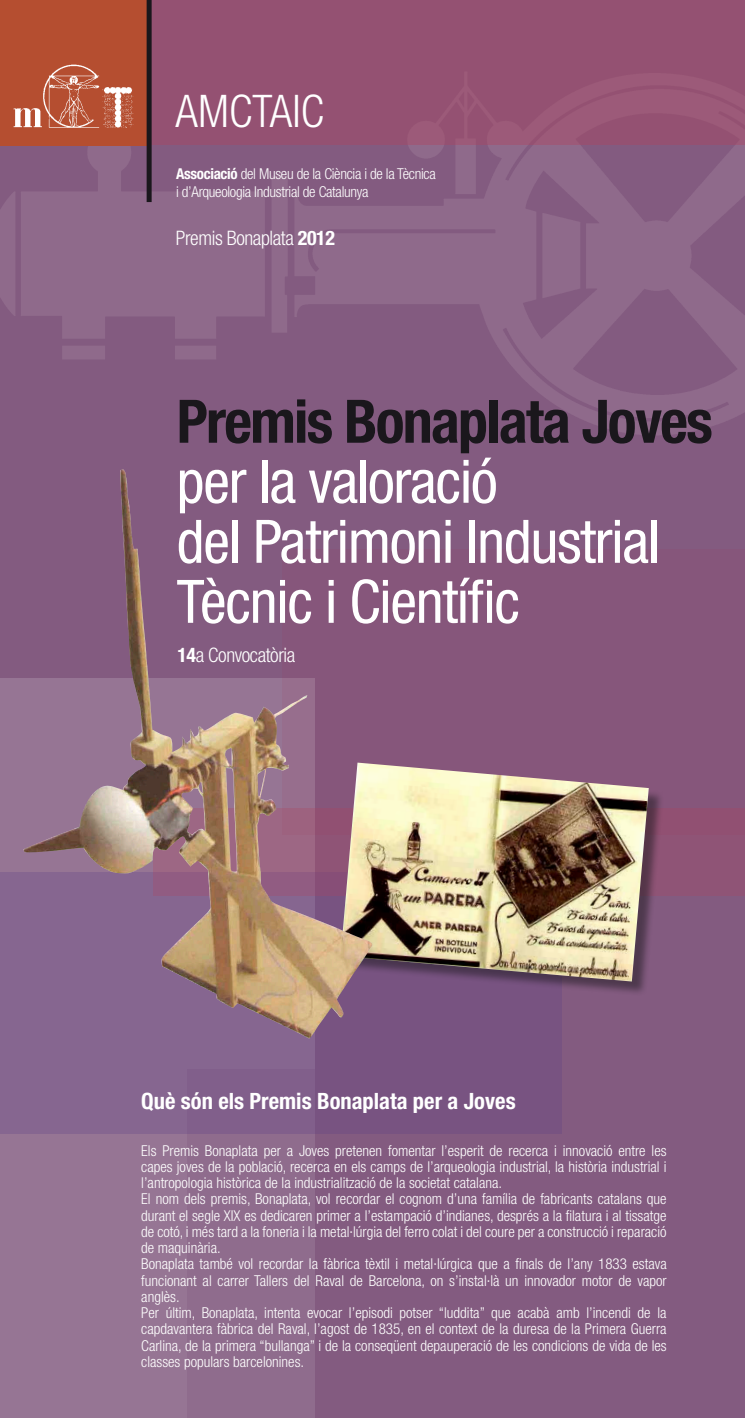
<style>
.page{position:relative;width:745px;height:1418px;background:#fff}
.page>*{position:absolute;margin:0;border:0;box-sizing:border-box;transform-origin:0 0}
.t1{font:condensed 60px/60px "Helvetica Neue LT Std";letter-spacing:-.02em;color:#fff}
.t2{font:700 condensed 60px "Helvetica Neue LT Std";letter-spacing:-.03em;color:#1a171c}
.t3{font:300 condensed 45px "Helvetica Neue LT Std";color:#fff}
.t4{font:700 condensed 22.5px "Helvetica Neue LT Std";color:#fff}
.t5{font:300 condensed 20px "Helvetica Neue LT Std";letter-spacing:-.02em;color:#fff}
.t6{font:300 condensed 15px/16.2px "Helvetica Neue LT Std";color:#fff}
.t7{font:300 condensed 15px/17.5px "Helvetica Neue LT Std";letter-spacing:-.02em;color:#fff}
.s1{font-weight:700}
</style>
<div class="page">
<div style="left:0;top:0;width:744px;height:1417px;background:#835b80"></div>
<img style="left:0;top:145px;width:744px;height:290px">
<div style="left:0;top:678px;width:314px;height:739px;background:#967594"></div>
<div style="left:187px;top:1069px;width:557px;height:348px;background:linear-gradient(to right,#8c688a,#7f567c)"></div>
<div style="left:0;top:872px;width:561px;height:261px;background:#815f8b"></div>
<div style="left:148px;top:0;width:596px;height:145px;background:#945172"></div>
<div style="left:0;top:0;width:149px;height:145px;background:#b54e30"></div>
<div style="left:146px;top:0;width:5px;height:202px;background:#1a171c"></div>
<div style="left:282px;top:549px;width:462px;height:286px;background:#86567b"></div>
<div style="left:153px;top:808px;width:591px;height:88px;background:#8f5476"></div>
<div style="left:342px;top:765px;width:321px;height:231px;background:#1a171c;opacity:.5"></div>
<img style="left:372px;top:763px;width:276px;height:218px">
<img style="left:13px;top:65px;width:121px;height:63px">
<img style="left:23px;top:470px;width:349px;height:568px">
<h2 class="t3" style="left:175px;top:85px;width:150px">AMCTAIC</h2>
<p class="t7" style="left:176px;top:165px;width:261px"><span class="s1">Associació</span> del Museu de la Ciència i de la Tècnica i d’Arqueologia Industrial de Catalunya</p>
<h3 class="t5" style="left:176px;top:226px;width:160px">Premis Bonaplata <span class="s1">2012</span></h3>
<h1 class="t2" style="left:176px;top:385px;width:537px">Premis Bonaplata Joves</h1>
<h1 class="t1" style="left:176px;top:451px;width:484px">per la valoració<br>del Patrimoni Industrial<br>Tècnic i Científic</h1>
<h3 class="t5" style="left:177px;top:643px;width:119px"><span class="s1">14</span>a Convocatòria</h3>
<h3 class="t4" style="left:141px;top:1087px;width:376px">Què són els Premis Bonaplata per a Joves</h3>
<p class="t6" style="left:141px;top:1142px;width:526px">Els Premis Bonaplata per a Joves pretenen fomentar l’esperit de recerca i innovació entre les capes joves de la població, recerca en els camps de l’arqueologia industrial, la història industrial i l’antropologia històrica de la industrialització de la societat catalana.<br>El nom dels premis, Bonaplata, vol recordar el cognom d’una família de fabricants catalans que durant el segle XIX es dedicaren primer a l’estampació d’indianes, després a la filatura i al tissatge de cotó, i més tard a la foneria i la metal·lúrgia del ferro colat i del coure per a construcció i reparació de maquinària.<br>Bonaplata també vol recordar la fàbrica tèxtil i metal·lúrgica que a finals de l’any 1833 estava funcionant al carrer Tallers del Raval de Barcelona, on s’instal·là un innovador motor de vapor anglès.<br>Per últim, Bonaplata, intenta evocar l’episodi potser “luddita” que acabà amb l’incendi de la capdavantera fàbrica del Raval, l’agost de 1835, en el context de la duresa de la Primera Guerra Carlina, de la primera “bullanga” i de la conseqüent depauperació de les condicions de vida de les classes populars barcelonines.</p>
</div>
